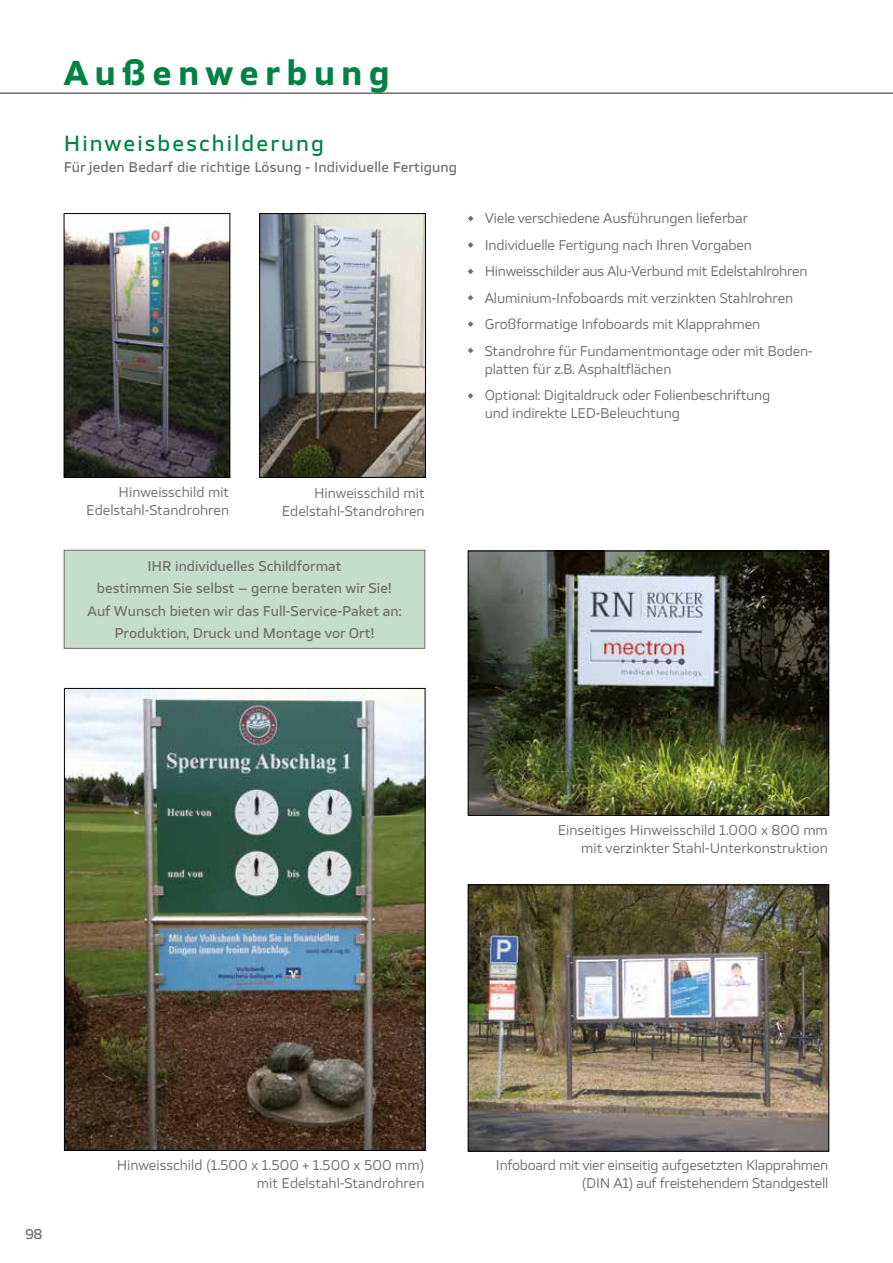
<style>
.page{position:relative;width:893px;height:1263px;background:#fff}
.page>*{position:absolute;margin:0;border:0;box-sizing:border-box;transform-origin:0 0}
.t1{font:700 33px "TT Severs";letter-spacing:.2em;color:#008244}
.t2{font:500 21px "TT Severs";letter-spacing:.1em;color:#008244}
.t3{font:13.5px/26.5px "TT Severs";letter-spacing:-.01em;color:#706f6f;text-align:right}
.t4{font:500 13.5px/22.5px "TT Severs";color:#706f6f;text-align:center}
</style>
<div class="page">
<hr style="left:0;top:92px;width:893px;height:2px;background:#706f6f">
<img style="left:470px;top:886px;width:357px;height:263px">
<div style="left:468px;top:884px;width:361px;height:267px;border:1px solid #000"></div>
<img style="left:66px;top:690px;width:357px;height:459px">
<img style="left:470px;top:553px;width:357px;height:261px">
<div style="left:468px;top:551px;width:361px;height:265px;border:1px solid #000"></div>
<img style="left:261px;top:215px;width:163px;height:261px">
<div style="left:259px;top:213px;width:167px;height:265px;border:1px solid #000"></div>
<img style="left:66px;top:226px;width:162px;height:250px">
<div style="left:64px;top:213px;width:166px;height:265px;border:1px solid #000"></div>
<div style="left:64px;top:550px;width:361px;height:98px;background:#c5ddcc"></div>
<div style="left:64px;top:550px;width:361px;height:99px;border:1px solid #706f6f"></div>
<svg style="left:468px;top:242px;width:5px;height:6px"></svg>
<svg style="left:468px;top:269px;width:5px;height:5px"></svg>
<svg style="left:468px;top:295px;width:5px;height:6px"></svg>
<svg style="left:468px;top:321px;width:5px;height:6px"></svg>
<svg style="left:468px;top:216px;width:5px;height:5px"></svg>
<svg style="left:468px;top:393px;width:5px;height:6px"></svg>
<svg style="left:468px;top:348px;width:5px;height:5px"></svg>
<h1 class="t1" style="left:64px;top:51px;width:327px">Außenwerbung</h1>
<h2 class="t2" style="left:64px;top:129px;width:261px">Hinweisbeschilderung</h2>
<p class="t4" style="left:64px;top:155px;width:395px">Für jeden Bedarf die richtige Lösung - Individuelle Fertigung</p>
<p class="t3" style="left:86px;top:483px;width:144px;line-height:18px">Hinweisschild mit<br>Edelstahl-Standrohren</p>
<p class="t3" style="left:282px;top:484px;width:144px;line-height:18px">Hinweisschild mit<br>Edelstahl-Standrohren</p>
<p class="t4" style="left:88px;top:554px;width:315px">IHR individuelles Schildformat<br>bestimmen Sie selbst – gerne beraten wir Sie!<br>Auf Wunsch bieten wir das Full-Service-Paket an:<br>Produktion, Druck und Montage vor Ort!</p>
<p class="t3" style="left:485px;top:205px;width:330px;text-align:left">Viele verschiedene Ausführungen lieferbar Individuelle Fertigung nach Ihren Vorgaben Hinweisschilder aus Alu-Verbund mit Edelstahlrohren Aluminium-Infoboards mit verzinkten Stahlrohren Großformatige Infoboards mit Klapprahmen Standrohre für Fundamentmontage oder mit Boden-</p>
<p class="t3" style="left:485px;top:355px;width:287px;text-align:left">platten für z.B. Asphaltflächen<br>Optional: Digitaldruck oder Folienbeschriftung</p>
<p class="t3" style="left:485px;top:400px;width:197px">und indirekte LED-Beleuchtung</p>
<p class="t3" style="left:558px;top:821px;width:272px;line-height:18px">Einseitiges Hinweisschild 1.000 x 800 mm mit verzinkter Stahl-Unterkonstruktion</p>
<p class="t4" style="left:26px;top:1222px;width:18px">98</p>
<p class="t3" style="left:117px;top:1156px;width:309px;line-height:18px">Hinweisschild (1.500 x 1.500 + 1.500 x 500 mm) mit Edelstahl-Standrohren</p>
<p class="t3" style="left:496px;top:1156px;width:334px;line-height:18px">Infoboard mit vier einseitig aufgesetzten Klapprahmen (DIN A1) auf freistehendem Standgestell</p>
</div>
